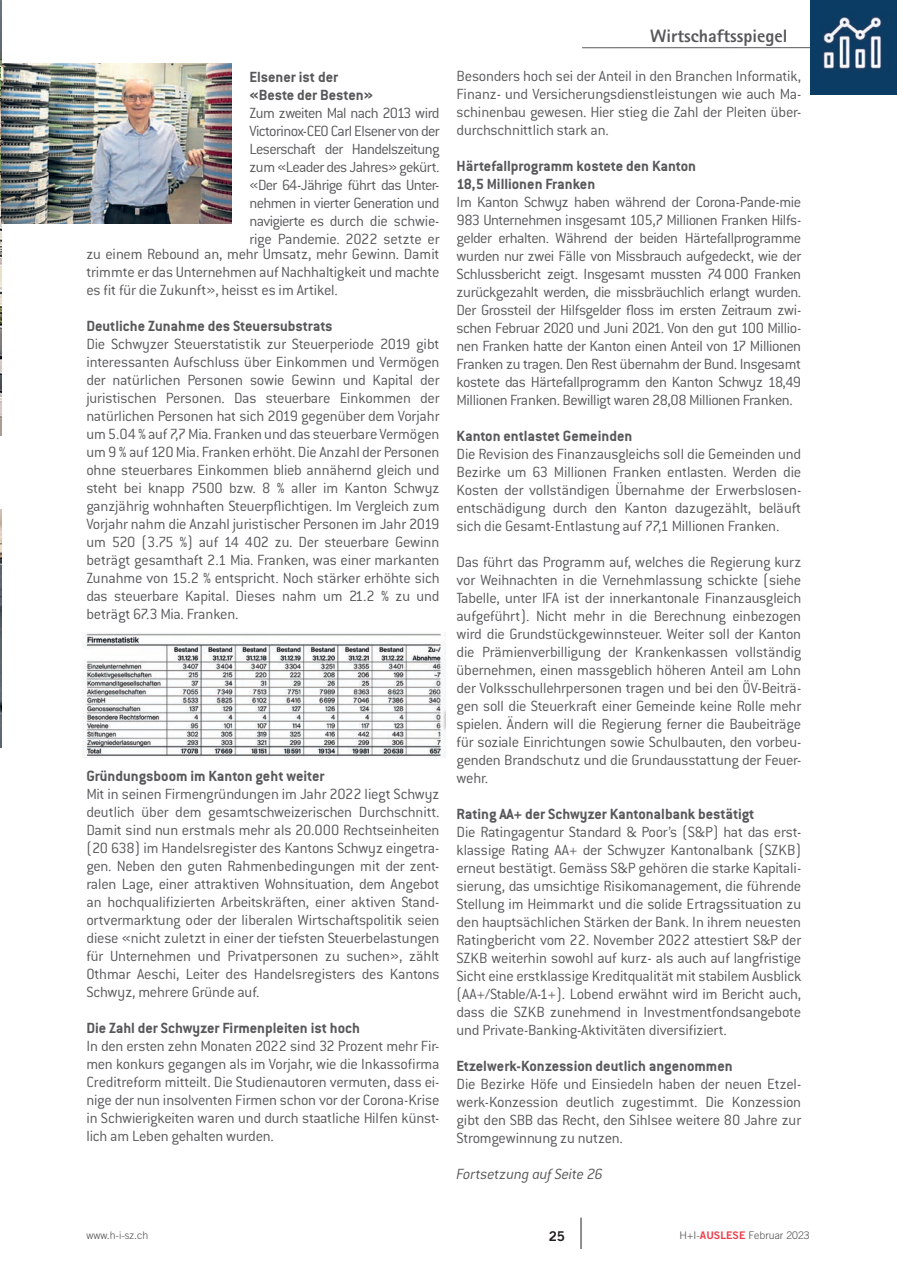
<style>
.page{position:relative;width:897px;height:1265px;background:#fff}
.page>*{position:absolute;margin:0;border:0;box-sizing:border-box;transform-origin:0 0}
.t1{font:800 18px "Rotis Sans Serif";color:#57585a}
.t2{font:300 16.2px/18px "Conduit ITC";letter-spacing:-.015em;color:#57585a;text-align:justify}
.t3{font:700 16.2px/18px "Conduit ITC";color:#57585a}
.t4{font:italic 300 16.2px "Conduit ITC";letter-spacing:-.015em;color:#57585a}
.t5{font:13.5px "Trade Gothic Bold Two";color:#231f20}
.t6{font:300 10.5px "Trade Gothic";color:#4b4c4d}
.s1{font-family:"Trade Gothic Bold Two";font-weight:400;color:#ee3d49}
</style>
<div class="page">
<hr style="left:580px;top:1217px;width:1px;height:32px;background:#231f20">
<img style="left:0;top:2px;width:1px;height:433px">
<img style="left:0;top:509px;width:1px;height:238px">
<img style="left:1px;top:64px;width:230px;height:159px">
<img style="left:82px;top:633px;width:363px;height:125px">
<hr style="left:582px;top:47px;width:306px;height:1px;background:#57585a">
<img style="left:810px;top:0;width:86px;height:95px">
<p class="t3" style="left:249px;top:67px;width:125px">Elsener ist der «Beste der Besten»</p>
<p class="t2" style="left:249px;top:104px;width:191px">Zum zweiten Mal nach 2013 wird Victorinox-CEO Carl Elsener von der Leserschaft der Handelszeitung zum «Leader des Jahres» gekürt. «Der 64-Jährige führt das Unter&shy;nehmen in vierter Generation und navigierte es durch die schwie&shy;rige Pandemie. 2022 setzte er</p>
<p class="t2" style="left:86px;top:245px;width:354px">zu einem Rebound an, mehr Umsatz, mehr Gewinn. Damit trimmte er das Unternehmen auf Nachhaltigkeit und machte es fit für die Zukunft», heisst es im Artikel.</p>
<p class="t3" style="left:86px;top:317px;width:248px">Deutliche Zunahme des Steuersubstrats</p>
<p class="t2" style="left:86px;top:335px;width:354px">Die Schwyzer Steuerstatistik zur Steuerperiode 2019 gibt interessanten Aufschluss über Einkommen und Vermögen der natürlichen Personen sowie Gewinn und Kapital der juristischen Personen. Das steuerbare Einkommen der natürlichen Personen hat sich 2019 gegenüber dem Vorjahr um 5.04 % auf 7,7 Mia. Franken und das steuerbare Vermögen um 9 % auf 120 Mia. Franken erhöht. Die Anzahl der Personen ohne steuerbares Einkommen blieb annähernd gleich und steht bei knapp 7500 bzw. 8 % aller im Kanton Schwyz ganzjährig wohnhaften Steuerpflichtigen. Im Vergleich zum Vorjahr nahm die Anzahl juristischer Personen im Jahr 2019 um 520 (3.75 %) auf 14 402 zu. Der steuerbare Gewinn beträgt gesamthaft 2.1 Mia. Franken, was einer markanten Zunahme von 15.2 % entspricht. Noch stärker erhöhte sich das steuerbare Kapital. Dieses nahm um 21.2 % zu und beträgt 67.3 Mia. Franken.</p>
<p class="t3" style="left:86px;top:767px;width:240px">Gründungsboom im Kanton geht weiter</p>
<p class="t2" style="left:86px;top:785px;width:354px">Mit in seinen Firmengründungen im Jahr 2022 liegt Schwyz deutlich über dem gesamtschweizerischen Durchschnitt.<br>Damit sind nun erstmals mehr als 20.000 Rechtseinheiten (20 638) im Handelsregister des Kantons Schwyz eingetra&shy;gen. Neben den guten Rahmenbedingungen mit der zent&shy;ralen Lage, einer attraktiven Wohnsituation, dem Angebot an hochqualifizierten Arbeitskräften, einer aktiven Stand&shy;ortvermarktung oder der liberalen Wirtschaftspolitik seien diese «nicht zuletzt in einer der tiefsten Steuerbelastungen für Unternehmen und Privatpersonen zu suchen», zählt Othmar Aeschi, Leiter des Handelsregisters des Kantons Schwyz, mehrere Gründe auf.</p>
<p class="t3" style="left:86px;top:1019px;width:275px">Die Zahl der Schwyzer Firmenpleiten ist hoch</p>
<p class="t2" style="left:86px;top:1037px;width:354px">In den ersten zehn Monaten 2022 sind 32 Prozent mehr Fir&shy;men konkurs gegangen als im Vorjahr, wie die Inkassofirma Creditreform mitteilt. Die Studienautoren vermuten, dass ei&shy;nige der nun insolventen Firmen schon vor der Corona-Krise in Schwierigkeiten waren und durch staatliche Hilfen künst&shy;lich am Leben gehalten wurden.</p>
<p class="t1" style="left:650px;top:24px;width:139px">Wirtschaftsspiegel</p>
<p class="t2" style="left:456px;top:67px;width:346px">Besonders hoch sei der Anteil in den Branchen Informatik, Finanz- und Versicherungsdienstleistungen wie auch Ma&shy;schinenbau gewesen. Hier stieg die Zahl der Pleiten über&shy;durchschnittlich stark an.</p>
<p class="t3" style="left:456px;top:156px;width:241px">Härtefallprogramm kostete den Kanton<br>18,5 Millionen Franken</p>
<p class="t2" style="left:456px;top:193px;width:346px">Im Kanton Schwyz haben während der Corona-Pande-mie 983 Unternehmen insgesamt 105,7 Millionen Franken Hilfs&shy;gelder erhalten. Während der beiden Härtefallprogramme wurden nur zwei Fälle von Missbrauch aufgedeckt, wie der Schlussbericht zeigt. Insgesamt mussten 74 000 Franken zurückgezahlt werden, die missbräuchlich erlangt wurden.<br>Der Grossteil der Hilfsgelder floss im ersten Zeitraum zwi&shy;schen Februar 2020 und Juni 2021. Von den gut 100 Millio&shy;nen Franken hatte der Kanton einen Anteil von 17 Millionen Franken zu tragen. Den Rest übernahm der Bund. Insgesamt kostete das Härtefallprogramm den Kanton Schwyz 18,49<br>Millionen Franken. Bewilligt waren 28,08 Millionen Franken.</p>
<p class="t3" style="left:456px;top:426px;width:177px">Kanton entlastet Gemeinden</p>
<p class="t2" style="left:456px;top:445px;width:346px">Die Revision des Finanzausgleichs soll die Gemeinden und Bezirke um 63 Millionen Franken entlasten. Werden die Kosten der vollständigen Übernahme der Erwerbslosen&shy;entschädigung durch den Kanton dazugezählt, beläuft sich die Gesamt-Entlastung auf 77,1 Millionen Franken.</p>
<p class="t2" style="left:456px;top:553px;width:346px">Das führt das Programm auf, welches die Regierung kurz vor Weihnachten in die Vernehmlassung schickte (siehe Tabelle, unter IFA ist der innerkantonale Finanzausgleich aufgeführt). Nicht mehr in die Berechnung einbezogen wird die Grundstückgewinnsteuer. Weiter soll der Kanton die Prämienverbilligung der Krankenkassen vollständig übernehmen, einen massgeblich höheren Anteil am Lohn der Volksschullehrpersonen tragen und bei den ÖV-Beiträ&shy;gen soll die Steuerkraft einer Gemeinde keine Rolle mehr spielen. Ändern will die Regierung ferner die Baubeiträge für soziale Einrichtungen sowie Schulbauten, den vorbeu&shy;genden Brandschutz und die Grundausstattung der Feuer&shy;wehr.</p>
<p class="t3" style="left:456px;top:804px;width:299px">Rating AA+ der Schwyzer Kantonalbank bestätigt</p>
<p class="t2" style="left:456px;top:823px;width:346px">Die Ratingagentur Standard &amp; Poor’s (S&amp;P) hat das erst&shy;klassige Rating AA+ der Schwyzer Kantonalbank (SZKB) erneut bestätigt. Gemäss S&amp;P gehören die starke Kapitali&shy;sierung, das umsichtige Risikomanagement, die führende Stellung im Heimmarkt und die solide Ertragssituation zu den hauptsächlichen Stärken der Bank. In ihrem neuesten Ratingbericht vom 22. November 2022 attestiert S&amp;P der SZKB weiterhin sowohl auf kurz- als auch auf langfristige Sicht eine erstklassige Kreditqualität mit stabilem Ausblick (AA+/Stable/A-1+). Lobend erwähnt wird im Bericht auch, dass die SZKB zunehmend in Investmentfondsangebote und Private-Banking-Aktivitäten diversifiziert.</p>
<p class="t3" style="left:456px;top:1056px;width:278px">Etzelwerk-Konzession deutlich angenommen</p>
<p class="t2" style="left:456px;top:1075px;width:346px">Die Bezirke Höfe und Einsiedeln haben der neuen Etzel&shy;werk-Konzession deutlich zugestimmt. Die Konzession gibt den SBB das Recht, den Sihlsee weitere 80 Jahre zur Stromgewinnung zu nutzen.</p>
<p class="t4" style="left:456px;top:1165px;width:148px">Fortsetzung auf Seite 26</p>
<p class="t6" style="left:86px;top:1228px;width:63px">www.h-i-sz.ch</p>
<p class="t5" style="left:548px;top:1228px;width:18px">25</p>
<p class="t6" style="left:679px;top:1229px;width:131px">H+I-<span class="s1">AUSLESE</span> Februar 2023</p>
</div>
